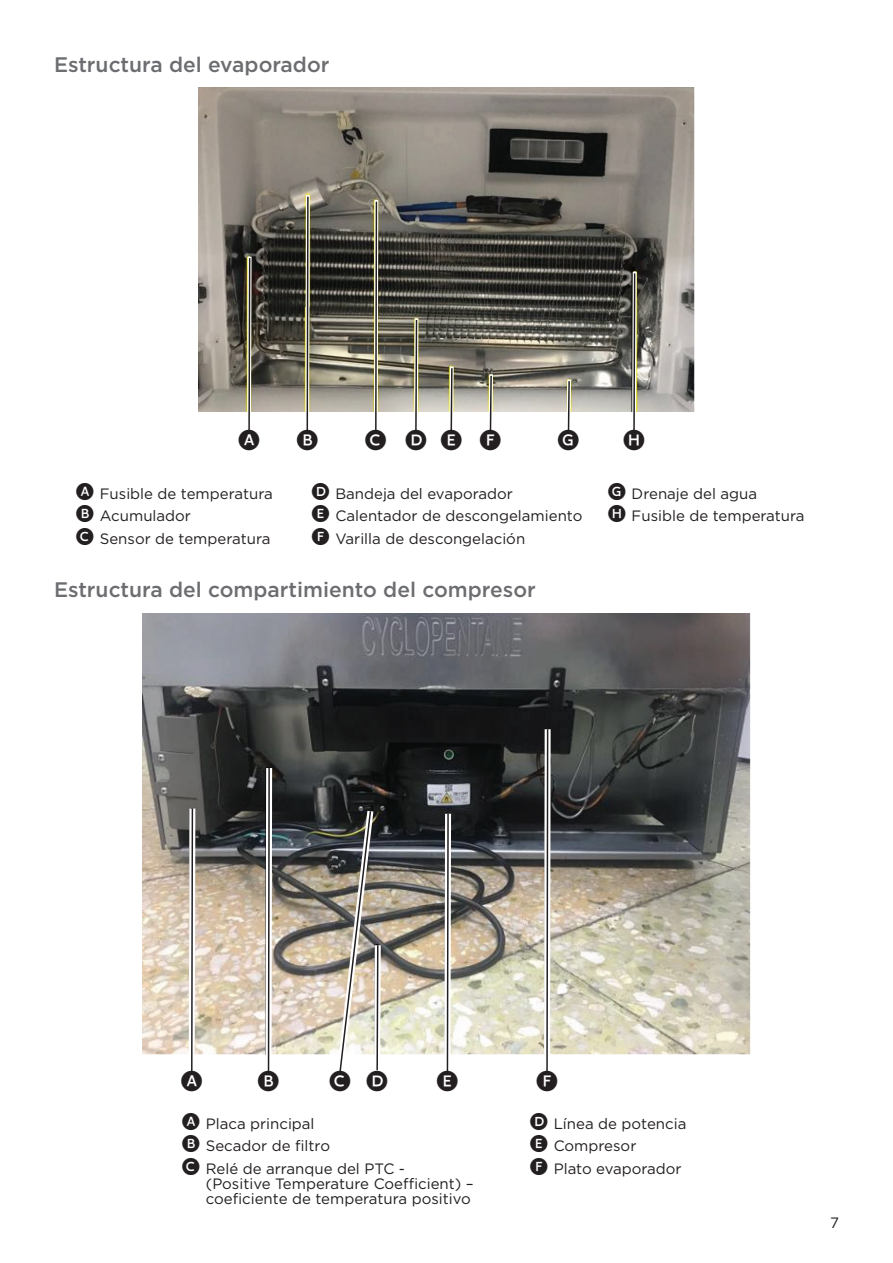
<style>
.page{position:relative;width:893px;height:1263px;background:#fff}
.page>*{position:absolute;margin:0;border:0;box-sizing:border-box;transform-origin:0 0}
.t1{font:27px "LTC Circled Caps Filled";color:#231f20}
.t2{font:500 21px "Gotham";color:#6c6d70}
.t3{font:15px/22.5px "Gotham";color:#231f20}
.s1{font-family:"LTC Circled Caps Filled";font-size:22.5px}
</style>
<div class="page">
<img style="left:199px;top:88px;width:495px;height:324px">
<svg style="left:245px;top:253px;width:8px;height:178px"></svg>
<svg style="left:303px;top:191px;width:9px;height:240px;background:#8d8a72"></svg>
<svg style="left:372px;top:196px;width:8px;height:235px;background:#949179"></svg>
<svg style="left:412px;top:315px;width:8px;height:116px"></svg>
<svg style="left:447px;top:363px;width:9px;height:68px"></svg>
<svg style="left:487px;top:370px;width:8px;height:61px"></svg>
<svg style="left:565px;top:376px;width:8px;height:55px"></svg>
<svg style="left:630px;top:268px;width:8px;height:163px"></svg>
<img style="left:143px;top:613px;width:607px;height:441px">
<svg style="left:186px;top:802px;width:12px;height:270px"></svg>
<svg style="left:262px;top:762px;width:13px;height:310px"></svg>
<img style="left:333px;top:804px;width:51px;height:268px">
<svg style="left:441px;top:808px;width:13px;height:264px"></svg>
<svg style="left:541px;top:723px;width:13px;height:349px"></svg>
<h2 class="t2" style="left:54px;top:52px;width:277px">Estructura del evaporador</h2>
<h1 class="t1" style="left:239px;top:424px;width:23px">A</h1>
<h1 class="t1" style="left:297px;top:424px;width:23px">B</h1>
<h1 class="t1" style="left:365px;top:424px;width:137px">CDEF</h1>
<h1 class="t1" style="left:558px;top:424px;width:23px">G</h1>
<h1 class="t1" style="left:623px;top:424px;width:23px">H</h1>
<p class="t3" style="left:76px;top:482px;width:198px"><span class="s1">A</span> Fusible de temperatura<br><span class="s1">B</span> Acumulador<br><span class="s1">C</span> Sensor de temperatura</p>
<p class="t3" style="left:312px;top:482px;width:272px"><span class="s1">D</span> Bandeja del evaporador<br><span class="s1">E</span> Calentador de descongelamiento<br><span class="s1">F</span> Varilla de descongelación</p>
<p class="t3" style="left:608px;top:482px;width:198px"><span class="s1">G</span> Drenaje del agua<br><span class="s1">H</span> Fusible de temperatura</p>
<h2 class="t2" style="left:54px;top:578px;width:483px">Estructura del compartimiento del compresor</h2>
<h1 class="t1" style="left:181px;top:1064px;width:23px">A</h1>
<h1 class="t1" style="left:258px;top:1064px;width:23px">B</h1>
<h1 class="t1" style="left:330px;top:1064px;width:60px">C D</h1>
<h1 class="t1" style="left:437px;top:1064px;width:23px">E</h1>
<h1 class="t1" style="left:536px;top:1064px;width:23px">F</h1>
<p class="t3" style="left:182px;top:1112px;width:224px"><span class="s1">A</span> Placa principal<br><span class="s1">B</span> Secador de filtro<br><span class="s1">C</span> Relé de arranque del PTC -</p>
<p class="t3" style="left:206px;top:1175px;width:269px;line-height:15px">(Positive Temperature Coefficient) – coeficiente de temperatura positivo</p>
<p class="t3" style="left:530px;top:1112px;width:158px"><span class="s1">D</span> Línea de potencia<br><span class="s1">E</span> Compresor<br><span class="s1">F</span> Plato evaporador</p>
<p class="t3" style="left:830px;top:1211px;width:10px">7</p>
</div>
